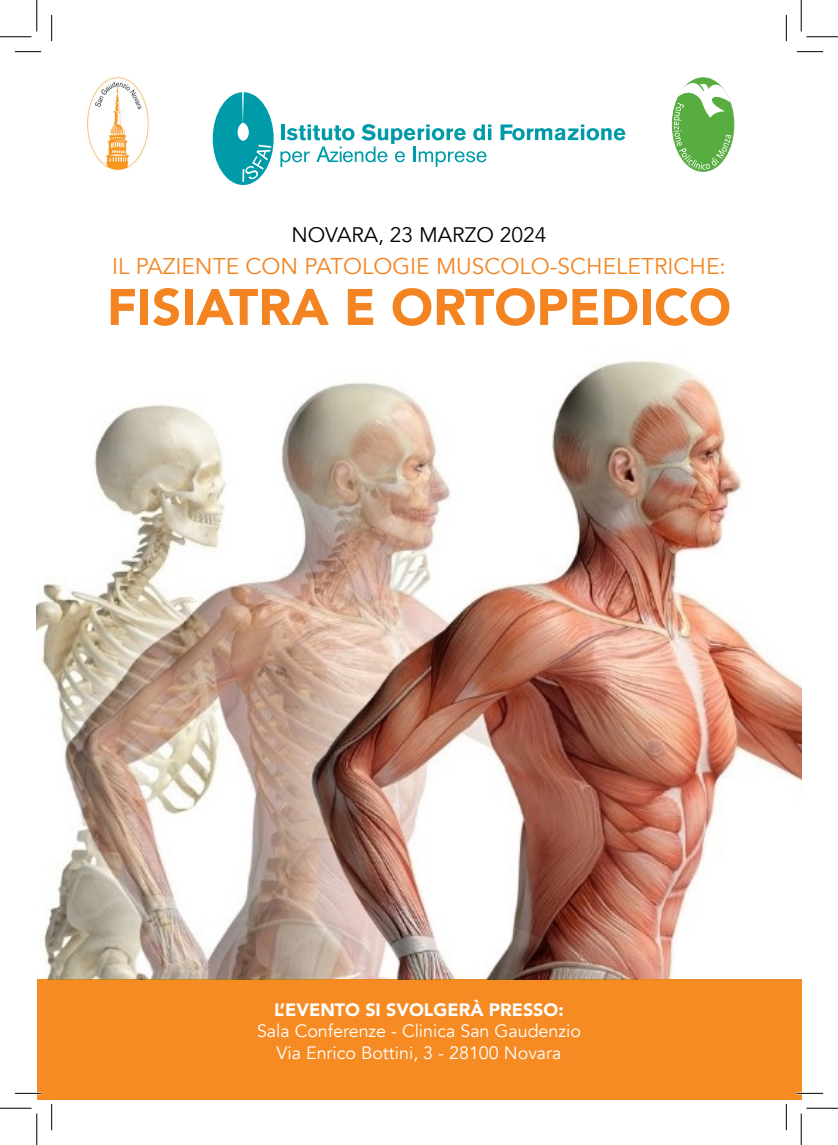
<style>
.page{position:relative;width:838px;height:1145px;background:#fff}
.page>*{position:absolute;margin:0;border:0;box-sizing:border-box;transform-origin:0 0}
.t1{font:900 50.75px "Avenir";color:#f48422}
.t2{font:22.75px "Avenir";color:#f48422}
.t3{font:21px "Avenir";color:#000001}
.t4{font:17.85px "Avenir";color:#fff}
.t5{font:900 17.85px "Avenir";color:#fff}
</style>
<div class="page">
<div style="left:213px;top:92px;width:60px;height:93px;background:#009ba8;border-radius:50%"></div>
<div style="left:237px;top:123px;width:12px;height:18px;background:#fff;border-radius:50%"></div>
<svg style="left:242px;top:145px;width:29px;height:37px"></svg>
<svg style="left:280px;top:124px;width:211px;height:43px"></svg>
<svg style="left:500px;top:124px;width:125px;height:16px"></svg>
<svg style="left:242px;top:92px;width:2px;height:31px"></svg>
<img style="left:87px;top:77px;width:62px;height:93px">
<svg style="left:673px;top:81px;width:58px;height:89px"></svg>
<div style="left:37px;top:979px;width:764px;height:121px;background:#f58b22"></div>
<img style="left:37px;top:361px;width:764px;height:618px">
<hr style="left:15px;top:1092px;width:26px;height:2px;background:#fff">
<hr style="left:796px;top:1092px;width:27px;height:2px;background:#fff">
<svg style="left:15px;top:51px;width:26px;height:1px"></svg>
<svg style="left:796px;top:51px;width:27px;height:1px"></svg>
<svg style="left:15px;top:1093px;width:26px;height:1px"></svg>
<svg style="left:796px;top:1093px;width:27px;height:1px"></svg>
<svg style="left:51px;top:15px;width:1px;height:26px"></svg>
<svg style="left:51px;top:1104px;width:1px;height:26px"></svg>
<svg style="left:786px;top:15px;width:1px;height:26px"></svg>
<svg style="left:786px;top:1104px;width:1px;height:26px"></svg>
<hr style="left:0;top:36px;width:32px;height:1px;background:#000">
<hr style="left:806px;top:36px;width:31px;height:1px;background:#000">
<hr style="left:0;top:1108px;width:32px;height:1px;background:#000">
<hr style="left:806px;top:1108px;width:31px;height:1px;background:#000">
<hr style="left:36px;top:0;width:1px;height:31px;background:#000">
<hr style="left:36px;top:1113px;width:1px;height:32px;background:#000">
<hr style="left:800px;top:0;width:1px;height:31px;background:#000">
<hr style="left:800px;top:1113px;width:1px;height:32px;background:#000">
<p class="t3" style="left:291px;top:222px;width:256px">NOVARA, 23 MARZO 2024</p>
<p class="t2" style="left:112px;top:253px;width:615px">IL PAZIENTE CON PATOLOGIE MUSCOLO-SCHELETRICHE:</p>
<p class="t1" style="left:107px;top:264px;width:625px">FISIATRA E ORTOPEDICO</p>
<p class="t5" style="left:274px;top:994px;width:291px">L’EVENTO SI SVOLGERÀ PRESSO:</p>
<p class="t4" style="left:257px;top:1020px;width:325px">Sala Conferenze - Clinica San Gaudenzio</p>
<p class="t4" style="left:276px;top:1042px;width:286px">Via Enrico Bottini, 3 - 28100 Novara</p>
</div>
